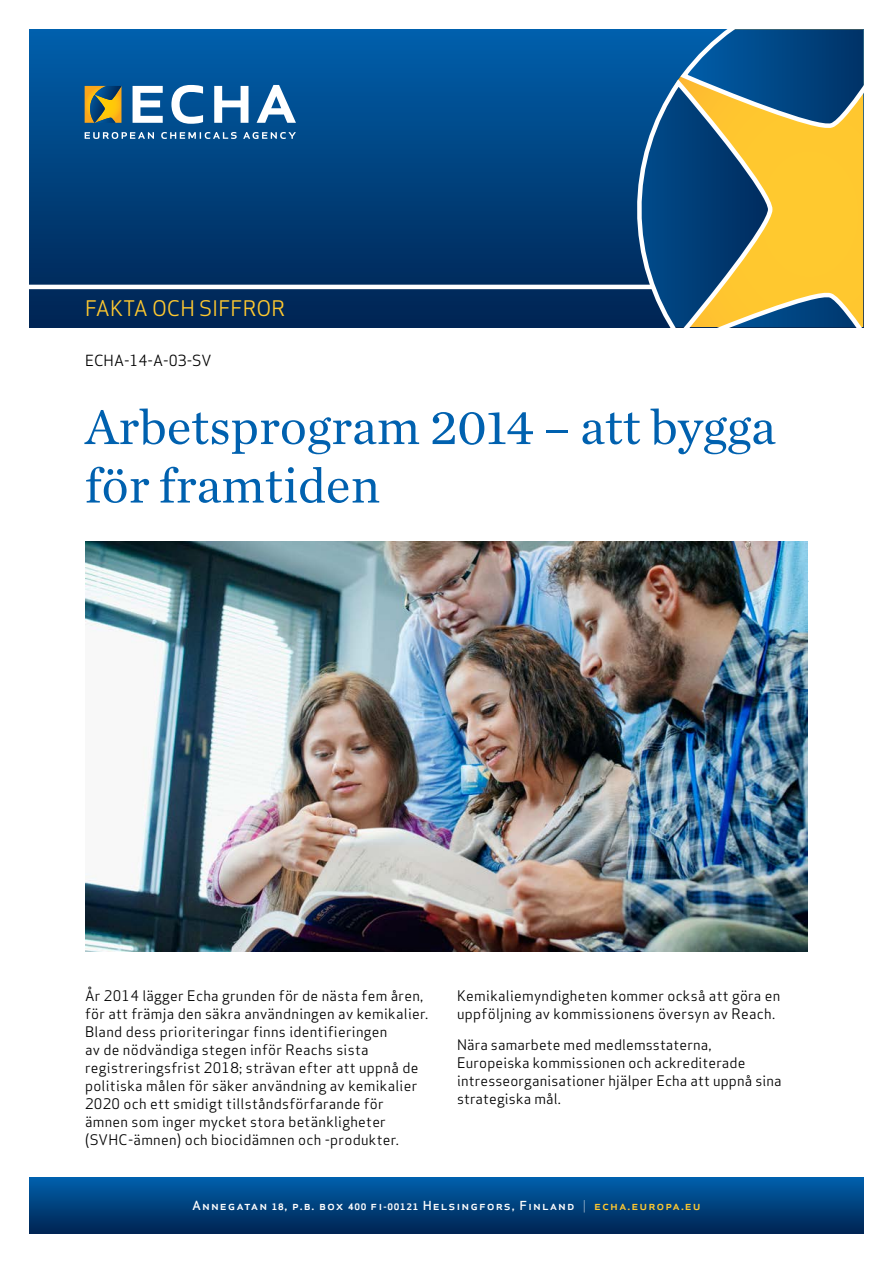
<style>
.page{position:relative;width:893px;height:1263px;background:#fff}
.page>*{position:absolute;margin:0;border:0;box-sizing:border-box;transform-origin:0 0}
.t1{font:51px/58.5px "Chronicle Text G1";color:#0061af}
.t2{font:21px "Apex Sans";color:#ffc92f}
.t3{font:15px "Apex Sans";color:#000}
.t4{font:14.25px/18px "Apex Sans";letter-spacing:.02em;color:#000}
.t5{font:500 12.15px "Apex Sans";letter-spacing:.075em;color:#fff;scale:1.08 1}
.s1{font-weight:700;font-size:8.7px}
.s2{font-weight:700;font-size:8.25px}
.s3{font-weight:300}
.s4{color:#ffc92f}
</style>
<div class="page">
<svg style="left:30px;top:1178px;width:833px;height:55px;background:#00417e"></svg>
<svg style="left:30px;top:29px;width:596px;height:298px;background:#00417d"></svg>
<svg style="left:626px;top:29px;width:237px;height:298px;background:#697d6c"></svg>
<svg style="left:85px;top:132px;width:211px;height:7px"></svg>
<svg style="left:133px;top:85px;width:163px;height:39px"></svg>
<svg style="left:85px;top:86px;width:36px;height:37px"></svg>
<hr style="left:26px;top:285px;width:627px;height:4px;background:#fff">
<img style="left:85px;top:542px;width:723px;height:409px">
<h2 class="t2" style="left:85px;top:291px;width:201px">FAKTA OCH SIFFROR</h2>
<p class="t3" style="left:85px;top:348px;width:128px">ECHA-14-A-03-SV</p>
<h1 class="t1" style="left:85px;top:395px;width:692px">Arbetsprogram 2014 – att bygga för framtiden</h1>
<p class="t4" style="left:85px;top:985px;width:345px">År 2014 lägger Echa grunden för de nästa fem åren, för att främja den säkra användningen av kemikalier.<br>Bland dess prioriteringar finns identifieringen<br>av de nödvändiga stegen inför Reachs sista registreringsfrist 2018; strävan efter att uppnå de politiska målen för säker användning av kemikalier 2020 och ett smidigt tillståndsförfarande för ämnen som inger mycket stora betänkligheter (SVHC-ämnen) och biocidämnen och -produkter.</p>
<p class="t4" style="left:457px;top:985px;width:325px">Kemikaliemyndigheten kommer också att göra en uppföljning av kommissionens översyn av Reach.</p>
<p class="t4" style="left:457px;top:1034px;width:326px">Nära samarbete med medlemsstaterna, Europeiska kommissionen och ackrediterade intresseorganisationer hjälper Echa att uppnå sina strategiska mål.</p>
<p class="t5" style="left:192px;top:1195px;width:472px">Annegatan <span class="s1">18</span>, p.b. box <span class="s1">400</span> fi<span class="s2">-</span><span class="s1">00121</span> Helsingfors, Finland <span class="s3">|</span> <span class="s4">echa.europa.eu</span></p>
</div>
